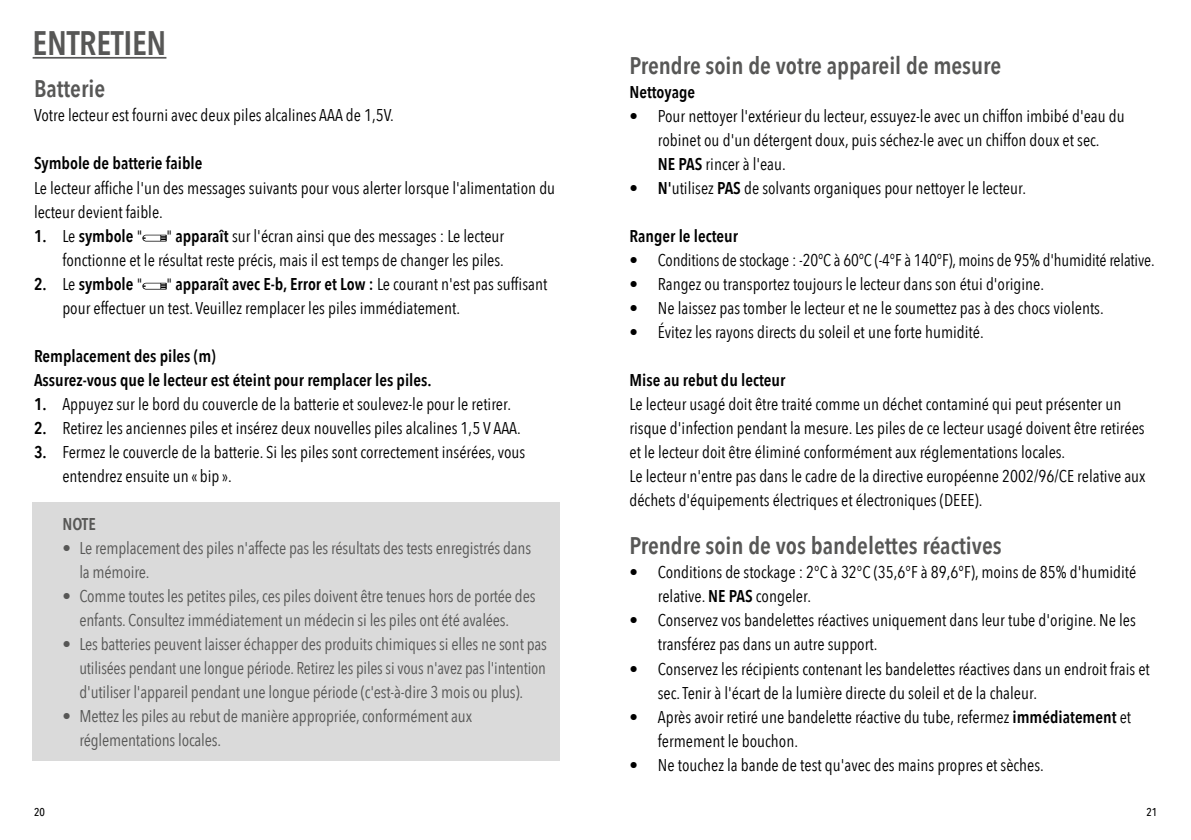
<style>
.page{position:relative;width:1191px;height:840px;background:#fff}
.page>*{position:absolute;margin:0;border:0;box-sizing:border-box;transform-origin:0 0}
.t1{font:600 34px "Avenir Next Condensed";letter-spacing:-.01em;color:#575756}
.t2{font:600 24px "Avenir Next Condensed";color:#575756}
.t3{font:17px/24px "Avenir Next Condensed";color:#000}
.t4{font:17px/24px "Avenir Next Condensed";letter-spacing:-.01em;color:#575756}
.t5{font:600 17px/24px "Avenir Next Condensed";color:#000}
.t6{font:600 17px "Avenir Next Condensed";color:#575756}
.t7{font:500 11.4px "Avenir Next Condensed";color:#000}
.s1{font-weight:400}
.s2{font-weight:400;font-size:16.4px}
.s3{font-size:16.4px}
.s4{font-weight:600}
</style>
<div class="page">
<div style="left:33px;top:501px;width:527px;height:259px;background:#dadada"></div>
<svg style="left:142px;top:234px;width:25px;height:7px"></svg>
<svg style="left:142px;top:282px;width:25px;height:7px"></svg>
<hr style="left:33px;top:57px;width:133px;height:2px;background:#575756">
<h1 class="t1" style="left:33px;top:14px;width:135px">ENTRETIEN</h1>
<h2 class="t2" style="left:34px;top:68px;width:73px">Batterie</h2>
<p class="t3" style="left:34px;top:103px;width:361px">Votre lecteur est fourni avec deux piles alcalines AAA de 1,5V.</p>
<p class="t5" style="left:34px;top:151px;width:170px">Symbole de batterie faible</p>
<p class="t3" style="left:34px;top:175px;width:523px">Le lecteur affiche l'un des messages suivants pour vous alerter lorsque l'alimentation du lecteur devient faible.</p>
<p class="t5" style="left:34px;top:223px;width:110px">1. <span class="s1">Le</span> symbole <span class="s2">"</span></p>
<p class="t3" style="left:62px;top:223px;width:443px;text-align:right"><span class="s3">"</span> <span class="s4">apparaît</span> sur l'écran ainsi que des messages : Le lecteur<br>fonctionne et le résultat reste précis, mais il est temps de changer les piles.</p>
<p class="t5" style="left:34px;top:271px;width:110px">2. <span class="s1">Le</span> symbole <span class="s2">"</span></p>
<p class="t3" style="left:62px;top:271px;width:486px;text-indent:104px"><span class="s3">"</span> <span class="s4">apparaît avec E-b, Error et Low :</span> Le courant n'est pas suffisant pour effectuer un test. Veuillez remplacer les piles immédiatement.</p>
<p class="t5" style="left:34px;top:343px;width:399px">Remplacement des piles (m)<br>Assurez-vous que le lecteur est éteint pour remplacer les piles.</p>
<p class="t3" style="left:34px;top:391px;width:478px"><span class="s4">1.</span> Appuyez sur le bord du couvercle de la batterie et soulevez-le pour le retirer.</p>
<p class="t3" style="left:34px;top:415px;width:488px"><span class="s4">2.</span> Retirez les anciennes piles et insérez deux nouvelles piles alcalines 1,5 V AAA.</p>
<p class="t3" style="left:62px;top:439px;width:464px;text-indent:-28px"><span class="s4">3.</span> Fermez le couvercle de la batterie. Si les piles sont correctement insérées, vous entendrez ensuite un « bip ».</p>
<p class="t6" style="left:62px;top:509px;width:35px">NOTE</p>
<p class="t4" style="left:79px;top:535px;width:453px;text-indent:-17px">• Le remplacement des piles n'affecte pas les résultats des tests enregistrés dans la mémoire.</p>
<p class="t4" style="left:62px;top:583px;width:474px;text-align:center">• Comme toutes les petites piles, ces piles doivent être tenues hors de portée des enfants. Consultez immédiatement un médecin si les piles ont été avalées.</p>
<p class="t4" style="left:79px;top:631px;width:469px;text-align:justify;text-indent:-17px">• Les batteries peuvent laisser échapper des produits chimiques si elles ne sont pas utilisées pendant une longue période. Retirez les piles si vous n'avez pas l'intention d'utiliser l'appareil pendant une longue période (c'est-à-dire 3 mois ou plus).</p>
<p class="t4" style="left:79px;top:703px;width:394px;text-indent:-17px">• Mettez les piles au rebut de manière appropriée, conformément aux réglementations locales.</p>
<h2 class="t2" style="left:629px;top:45px;width:373px">Prendre soin de votre appareil de mesure</h2>
<p class="t5" style="left:629px;top:79px;width:67px">Nettoyage</p>
<p class="t3" style="left:658px;top:103px;width:468px;text-indent:-28px">• Pour nettoyer l'extérieur du lecteur, essuyez-le avec un chiffon imbibé d'eau du robinet ou d'un détergent doux, puis séchez-le avec un chiffon doux et sec.<br><span class="s4">NE PAS</span> rincer à l'eau.</p>
<p class="t3" style="left:629px;top:175px;width:398px">• <span class="s4">N'</span>utilisez <span class="s4">PAS</span> de solvants organiques pour nettoyer le lecteur.</p>
<p class="t5" style="left:629px;top:223px;width:110px">Ranger le lecteur</p>
<p class="t3" style="left:629px;top:247px;width:526px">• Conditions de stockage : -20°C à 60°C (-4°F à 140°F), moins de 95% d'humidité relative.</p>
<p class="t3" style="left:629px;top:271px;width:416px">• Rangez ou transportez toujours le lecteur dans son étui d'origine.</p>
<p class="t3" style="left:629px;top:295px;width:476px">• Ne laissez pas tomber le lecteur et ne le soumettez pas à des chocs violents.</p>
<p class="t3" style="left:629px;top:319px;width:356px">• Évitez les rayons directs du soleil et une forte humidité.</p>
<p class="t5" style="left:629px;top:367px;width:157px">Mise au rebut du lecteur</p>
<p class="t3" style="left:629px;top:391px;width:517px">Le lecteur usagé doit être traité comme un déchet contaminé qui peut présenter un risque d'infection pendant la mesure. Les piles de ce lecteur usagé doivent être retirées et le lecteur doit être éliminé conformément aux réglementations locales.<br>Le lecteur n'entre pas dans le cadre de la directive européenne 2002/96/CE relative aux déchets d'équipements électriques et électroniques (DEEE).</p>
<h2 class="t2" style="left:629px;top:525px;width:374px">Prendre soin de vos bandelettes réactives</h2>
<p class="t3" style="left:658px;top:559px;width:480px;text-indent:-28px">• Conditions de stockage : 2°C à 32°C (35,6°F à 89,6°F), moins de 85% d'humidité relative. <span class="s4">NE PAS</span> congeler.</p>
<p class="t3" style="left:658px;top:607px;width:479px;text-indent:-28px">• Conservez vos bandelettes réactives uniquement dans leur tube d'origine. Ne les transférez pas dans un autre support.</p>
<p class="t3" style="left:658px;top:655px;width:493px;text-indent:-28px">• Conservez les récipients contenant les bandelettes réactives dans un endroit frais et sec. Tenir à l'écart de la lumière directe du soleil et de la chaleur.</p>
<p class="t3" style="left:658px;top:703px;width:475px;text-indent:-28px">• Après avoir retiré une bandelette réactive du tube, refermez <span class="s4">immédiatement</span> et fermement le bouchon.</p>
<p class="t3" style="left:629px;top:751px;width:416px">• Ne touchez la bande de test qu'avec des mains propres et sèches.</p>
<p class="t7" style="left:34px;top:804px;width:12px">20</p>
<p class="t7" style="left:1146px;top:804px;width:12px">21</p>
</div>
